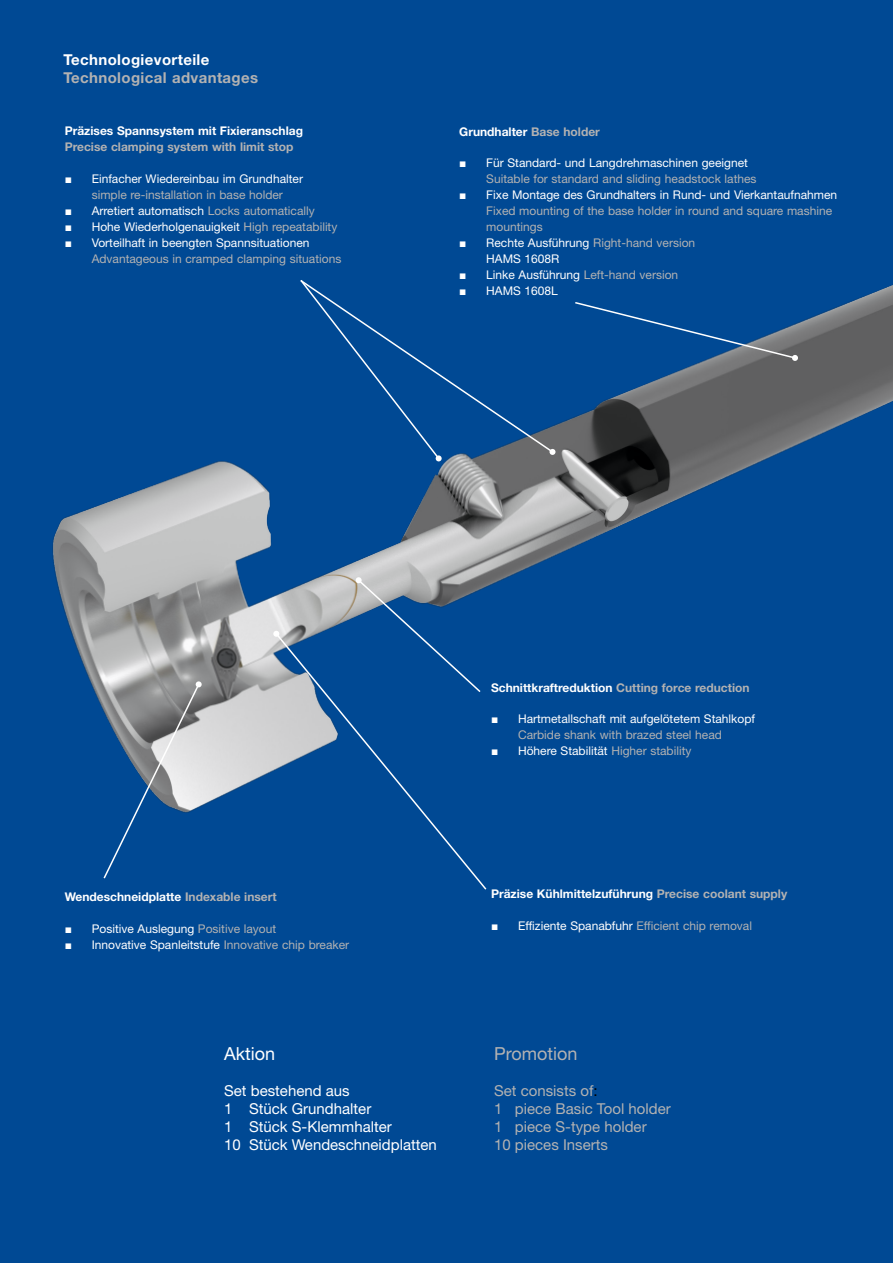
<style>
.page{position:relative;width:893px;height:1263px;background:#004994}
.page>*{position:absolute;margin:0;border:0;box-sizing:border-box;transform-origin:0 0}
.t1{font:18px "Helvetica Neue LT Pro";color:#b3b2b2}
.t2{font:18px "Helvetica Neue LT Pro";color:#fff}
.t3{font:15px "Helvetica Neue LT Pro";color:#fff}
.t4{font:15px "Helvetica Neue LT Pro";color:#b3b2b2}
.t5{font:700 15px "Helvetica Neue LT Pro";letter-spacing:.025em;color:#b3b2b2}
.t6{font:700 15px "Helvetica Neue LT Pro";letter-spacing:.025em;color:#fff}
.t7{font:12px/15.9px "Helvetica Neue LT Pro";color:#fff;text-align:center}
.t8{font:12px/15.9px "Helvetica Neue LT Pro";color:#b3b2b2}
.t9{font:700 12px "Helvetica Neue LT Pro";color:#fff}
.t10{font:700 12px "Helvetica Neue LT Pro";color:#b3b2b2}
.s1{font-family:"Arial"}
.s2{color:#b3b2b2}
.s3{font-family:"Arial";color:#fff}
.s4{color:#fff}
.s5{color:#000}
</style>
<div class="page">
<img style="left:52px;top:285px;width:841px;height:521px">
<svg style="left:573px;top:301px;width:225px;height:60px"></svg>
<svg style="left:299px;top:280px;width:256px;height:181px"></svg>
<svg style="left:102px;top:681px;width:100px;height:198px"></svg>
<svg style="left:274px;top:632px;width:214px;height:258px"></svg>
<svg style="left:273px;top:631px;width:6px;height:6px"></svg>
<svg style="left:356px;top:577px;width:126px;height:117px"></svg>
<p class="t6" style="left:63px;top:50px;width:148px">Technologievorteile</p>
<p class="t5" style="left:63px;top:68px;width:196px">Technological advantages</p>
<p class="t9" style="left:65px;top:124px;width:240px">Präzises Spannsystem mit Fixieranschlag</p>
<p class="t10" style="left:65px;top:140px;width:230px">Precise clamping system with limit stop</p>
<p class="t7" style="left:65px;top:171px;width:240px"><span class="s1">■</span> Einfacher Wiedereinbau im Grundhalter <span class="s2">simple re-installation in base holder</span></p>
<p class="t7" style="left:65px;top:203px;width:252px"><span class="s1">■</span> Arretiert automatisch <span class="s2">Locks automatically</span></p>
<p class="t7" style="left:65px;top:219px;width:274px"><span class="s1">■</span> Hohe Wiederholgenauigkeit <span class="s2">High repeatability</span></p>
<p class="t8" style="left:92px;top:235px;width:251px;text-indent:-27px"><span class="s3">■</span> <span class="s4">Vorteilhaft in beengten Spannsituationen<br></span>Advantageous in cramped clamping situations</p>
<p class="t9" style="left:459px;top:124px;width:142px">Grundhalter <span class="s2">Base holder</span></p>
<p class="t8" style="left:486px;top:155px;width:272px;text-indent:-27px"><span class="s3">■</span> <span class="s4">Für Standard- und Langdrehmaschinen geeignet<br></span>Suitable for standard and sliding headstock lathes</p>
<p class="t8" style="left:486px;top:187px;width:352px;text-indent:-27px"><span class="s3">■</span> <span class="s4">Fixe Montage des Grundhalters in Rund- und Vierkantaufnahmen<br></span>Fixed mounting of the base holder in round and square mashine mountings</p>
<p class="t7" style="left:486px;top:235px;width:211px;text-align:left;text-indent:-27px"><span class="s1">■</span> Rechte Ausführung <span class="s2">Right-hand version<br></span>HAMS 1608R</p>
<p class="t8" style="left:459px;top:267px;width:220px"><span class="s3">■</span> <span class="s4">Linke Ausführung</span> Left-hand version</p>
<p class="t7" style="left:459px;top:282px;width:100px"><span class="s1">■</span> HAMS 1608L</p>
<p class="t9" style="left:65px;top:889px;width:213px">Wendeschneidplatte <span class="s2">Indexable insert</span></p>
<p class="t7" style="left:65px;top:920px;width:213px"><span class="s1">■</span> Positive Auslegung <span class="s2">Positive layout</span></p>
<p class="t7" style="left:65px;top:936px;width:286px"><span class="s1">■</span> Innovative Spanleitstufe <span class="s2">Innovative chip breaker</span></p>
<p class="t9" style="left:491px;top:680px;width:260px">Schnittkraftreduktion <span class="s2">Cutting force reduction</span></p>
<p class="t7" style="left:491px;top:711px;width:266px"><span class="s1">■</span> Hartmetallschaft mit aufgelötetem Stahlkopf<br><span class="s2">Carbide shank with brazed steel head</span></p>
<p class="t7" style="left:491px;top:743px;width:202px"><span class="s1">■</span> Höhere Stabilität <span class="s2">Higher stability</span></p>
<p class="t9" style="left:491px;top:886px;width:298px">Präzise Kühlmittelzuführung <span class="s2">Precise coolant supply</span></p>
<p class="t7" style="left:491px;top:917px;width:263px"><span class="s1">■</span> Effiziente Spanabfuhr <span class="s2">Efficient chip removal</span></p>
<h1 class="t2" style="left:224px;top:1042px;width:53px">Aktion</h1>
<h1 class="t1" style="left:494px;top:1042px;width:85px">Promotion</h1>
<p class="t3" style="left:224px;top:1081px;width:127px">Set bestehend aus</p>
<p class="t4" style="left:494px;top:1081px;width:105px">Set consists of<span class="s5">:</span></p>
<p class="t3" style="left:224px;top:1099px;width:149px">1 Stück Grundhalter</p>
<p class="t4" style="left:494px;top:1099px;width:178px">1 piece Basic Tool holder</p>
<p class="t3" style="left:224px;top:1117px;width:169px">1 Stück S-Klemmhalter</p>
<p class="t4" style="left:494px;top:1117px;width:154px">1 piece S-type holder</p>
<p class="t3" style="left:224px;top:1135px;width:214px">10 Stück Wendeschneidplatten</p>
<p class="t4" style="left:494px;top:1135px;width:115px">10 pieces Inserts</p>
</div>
